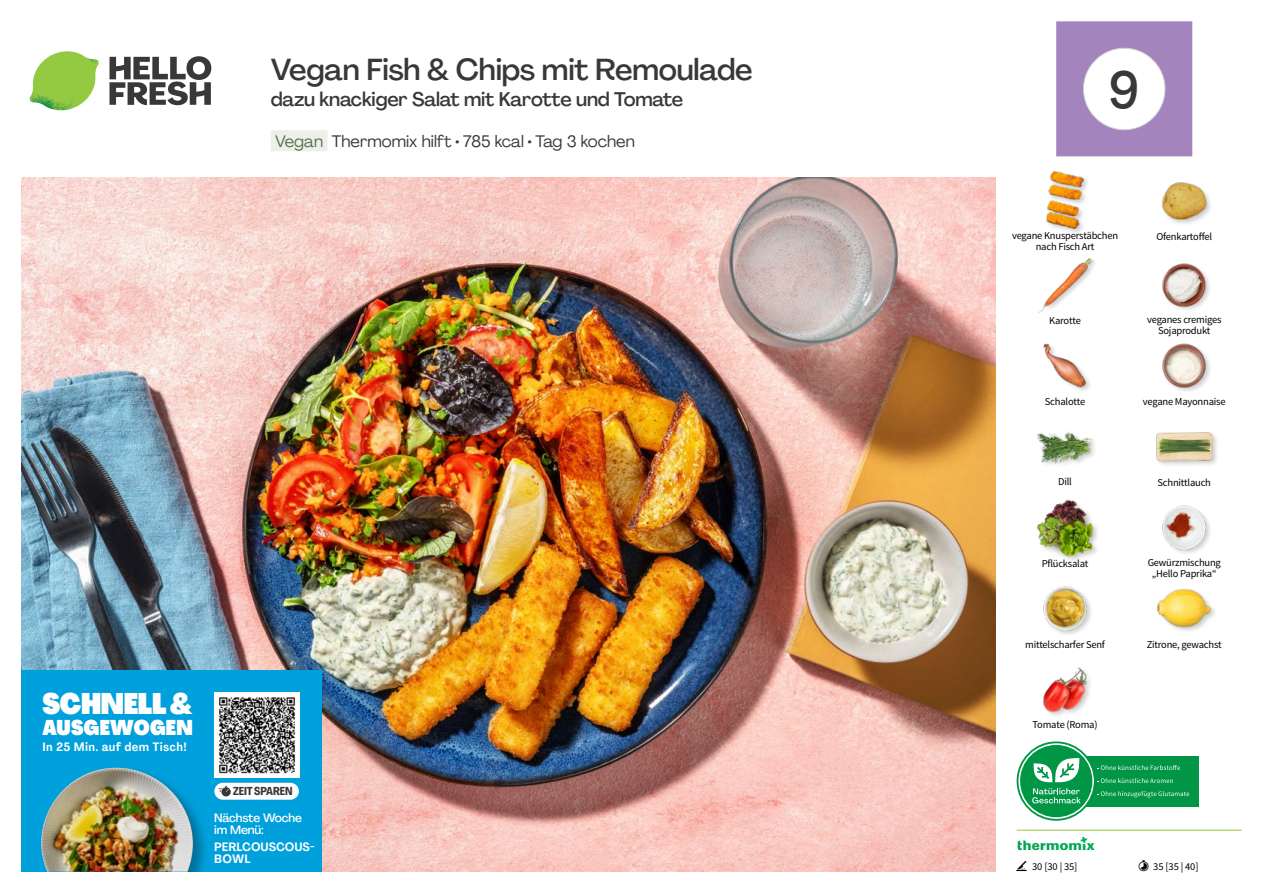
<style>
.page{position:relative;width:1263px;height:893px;background:#fff}
.page>*{position:absolute;margin:0;border:0;box-sizing:border-box;transform-origin:0 0}
.t1{font:500 51.3px "Agrandir";color:#383839;scale:.93 1}
.t2{font:500 30px "Agrandir";letter-spacing:-.01em;color:#383839}
.t3{font:900 29.25px "Agrandir Tight";letter-spacing:-.01em;color:#fff}
.t4{font:900 21px "Agrandir Tight";letter-spacing:.015em;color:#fff}
.t5{font:500 19.5px "Agrandir";letter-spacing:-.01em;color:#383839}
.t6{font:16.5px "Agrandir";color:#383839}
.t7{font:700 12px "Agrandir Text";letter-spacing:.025em;color:#fff}
.t8{font:500 12px/12.8px "Agrandir";letter-spacing:-.01em;color:#fff}
.t9{font:700 12px/12px "Agrandir Text";color:#fff}
.t10{font:700 11.25px "Agrandir Tight";letter-spacing:-.01em;color:#383839}
.t11{font:10.5px/10.5px "Source Sans Pro";letter-spacing:-.02em;color:#000;text-align:center}
.s1{color:#58714a}
</style>
<div class="page">
<svg style="left:109px;top:56px;width:102px;height:49px"></svg>
<svg style="left:34px;top:51px;width:62px;height:41px"></svg>
<img style="left:67px;top:51px;width:32px;height:27px">
<img style="left:33px;top:74px;width:59px;height:11px">
<img style="left:30px;top:78px;width:60px;height:32px">
<img style="left:65px;top:85px;width:27px;height:25px">
<div style="left:271px;top:130px;width:57px;height:21px;background:#edf0ea"></div>
<hr style="left:1016px;top:830px;width:226px;height:1px;background:#94c942">
<div style="left:1083px;top:756px;width:116px;height:50px;background:#009645"></div>
<svg style="left:1016px;top:741px;width:173px;height:80px"></svg>
<img style="left:21px;top:177px;width:974px;height:695px">
<div style="left:1056px;top:21px;width:136px;height:135px;background:#a384bc"></div>
<div style="left:1083px;top:48px;width:82px;height:82px;background:#fff;border-radius:50%"></div>
<div style="left:1083px;top:48px;width:82px;height:82px;border:1px solid #d1d3d4;border-radius:50%"></div>
<div style="left:1045px;top:170px;width:46px;height:66px;background:#000;opacity:.2"></div>
<img style="left:1045px;top:172px;width:46px;height:57px">
<img style="left:1161px;top:182px;width:50px;height:42px">
<img style="left:1162px;top:263px;width:48px;height:47px">
<img style="left:1038px;top:258px;width:55px;height:55px">
<img style="left:1043px;top:343px;width:47px;height:48px">
<img style="left:1162px;top:343px;width:48px;height:49px">
<img style="left:1162px;top:505px;width:48px;height:49px">
<img style="left:1156px;top:589px;width:57px;height:42px">
<img style="left:1042px;top:667px;width:48px;height:49px">
<img style="left:1043px;top:586px;width:48px;height:48px">
<div style="left:1036px;top:499px;width:64px;height:64px;background:#000;opacity:.2"></div>
<img style="left:1036px;top:499px;width:58px;height:57px">
<img style="left:1037px;top:432px;width:57px;height:33px">
<div style="left:1156px;top:432px;width:63px;height:36px;background:#000;opacity:.2"></div>
<img style="left:1156px;top:432px;width:57px;height:36px">
<div style="left:21px;top:670px;width:301px;height:202px;background:#00a0dc"></div>
<div style="left:214px;top:783px;width:85px;height:17px;background:#fff;border-radius:8px"></div>
<svg style="left:219px;top:786px;width:12px;height:10px"></svg>
<img style="left:214px;top:693px;width:85px;height:85px">
<div style="left:39px;top:764px;width:171px;height:108px;background:#000;opacity:.3"></div>
<img style="left:41px;top:768px;width:152px;height:104px">
<h2 class="t2" style="left:271px;top:51px;width:484px">Vegan Fish &amp; Chips mit Remoulade</h2>
<h3 class="t5" style="left:271px;top:87px;width:414px">dazu knackiger Salat mit Karotte und Tomate</h3>
<h3 class="t6" style="left:275px;top:131px;width:361px"><span class="s1">Vegan</span> Thermomix hilft • 785 kcal • Tag 3 kochen</h3>
<h3 class="t3" style="left:43px;top:685px;width:152px">SCHNELL &amp;</h3>
<h3 class="t4" style="left:43px;top:714px;width:152px">AUSGEWOGEN</h3>
<p class="t7" style="left:43px;top:740px;width:146px">In 25 Min. auf dem Tisch!</p>
<p class="t10" style="left:233px;top:784px;width:61px">ZEIT SPAREN</p>
<p class="t8" style="left:214px;top:811px;width:89px">Nächste Woche im Menü:</p>
<p class="t9" style="left:214px;top:840px;width:102px">PERLCOUSCOUS-<br>BOWL</p>
<h1 class="t1" style="left:1108px;top:58px;width:35px">9</h1>
<p class="t11" style="left:1012px;top:231px;width:108px">vegane Knusperstäbchen nach Fisch Art</p>
<p class="t11" style="left:1049px;top:315px;width:33px">Karotte</p>
<p class="t11" style="left:1156px;top:231px;width:57px">Ofenkartoffel</p>
<p class="t11" style="left:1147px;top:315px;width:76px">veganes cremiges<br>Sojaprodukt</p>
<p class="t11" style="left:1045px;top:396px;width:42px">Schalotte</p>
<p class="t11" style="left:1143px;top:396px;width:84px">vegane Mayonnaise</p>
<p class="t11" style="left:1058px;top:477px;width:15px">Dill</p>
<p class="t11" style="left:1157px;top:477px;width:55px">Schnittlauch</p>
<p class="t11" style="left:1042px;top:558px;width:48px">Pflücksalat</p>
<p class="t11" style="left:1148px;top:558px;width:75px">Gewürzmischung „Hello Paprika“</p>
<p class="t11" style="left:1025px;top:639px;width:81px">mittelscharfer Senf</p>
<p class="t11" style="left:1147px;top:639px;width:76px">Zitrone, gewachst</p>
<p class="t11" style="left:1032px;top:720px;width:67px">Tomate (Roma)</p>
<p class="t11" style="left:1032px;top:861px;width:47px">30 [30 | 35]</p>
<p class="t11" style="left:1153px;top:861px;width:47px">35 [35 | 40]</p>
</div>
